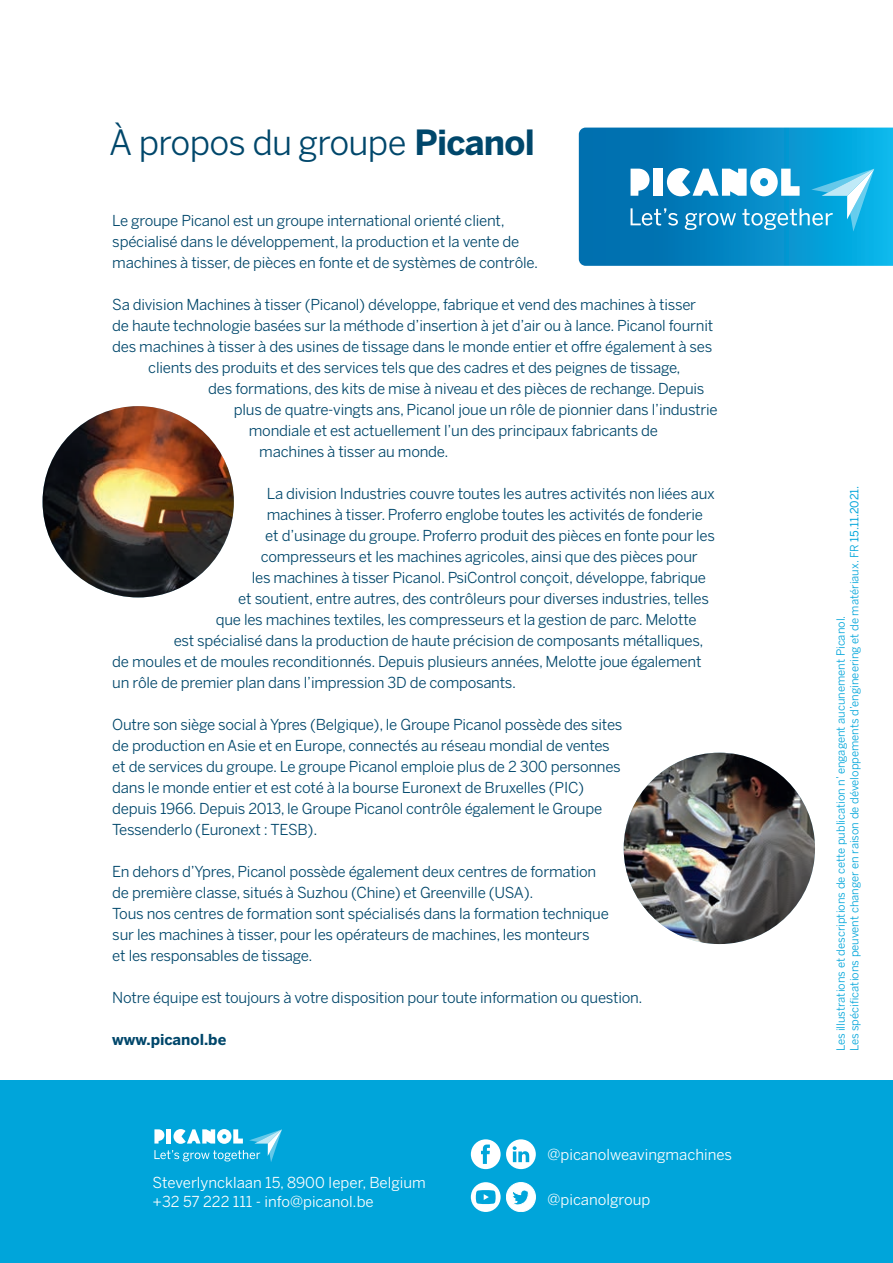
<style>
.page{position:relative;width:893px;height:1263px;background:#fff}
.page>*{position:absolute;margin:0;border:0;box-sizing:border-box;transform-origin:0 0}
.t1{font:34.5px "Benton Sans";letter-spacing:-.02em;color:#00476b}
.t2{font:15px/21px "Benton Sans";letter-spacing:-.015em;color:#00476b}
.t3{font:15px/19.5px "Benton Sans";color:#fff}
.t4{font:700 15px "Benton Sans";color:#00476b}
.t5{font:11.25px/13.5px "Benton Sans";color:#00a5da}
.s1{font-weight:700}
.s2{font-style:inherit}
</style>
<div class="page">
<div style="left:0;top:1080px;width:893px;height:183px;background:#00a5da"></div>
<svg style="left:154px;top:1129px;width:128px;height:33px"></svg>
<svg style="left:471px;top:1139px;width:65px;height:30px"></svg>
<svg style="left:471px;top:1182px;width:65px;height:30px"></svg>
<svg style="left:579px;top:128px;width:314px;height:138px;background:#1f98cd"></svg>
<img style="left:624px;top:753px;width:191px;height:191px;border-radius:96px">
<img style="left:43px;top:406px;width:191px;height:191px;border-radius:96px">
<h1 class="t1" style="left:109px;top:122px;width:427px">À propos du groupe <span class="s1">Picanol</span></h1>
<p class="t2" style="left:112px;top:209px;width:427px">Le groupe Picanol est un groupe international orienté client, spécialisé dans le développement, la production et la vente de machines à tisser, de pièces en fonte et de systèmes de contrôle.</p>
<p class="t2" style="left:112px;top:293px;width:585px">Sa division Machines à tisser (Picanol) développe, fabrique et vend des machines à tisser</p>
<p class="t2" style="left:112px;top:314px;width:602px">de haute technologie basées sur la méthode d’insertion à jet d’air ou à lance. Picanol fournit</p>
<p class="t2" style="left:112px;top:335px;width:601px">des machines à tisser à des usines de tissage dans le monde entier et offre également à ses</p>
<p class="t2" style="left:148px;top:356px;width:534px">clients des produits et des services tels que des cadres et des peignes de tissage,</p>
<p class="t2" style="left:208px;top:377px;width:498px">des formations, des kits de mise à niveau et des pièces de rechange. Depuis</p>
<p class="t2" style="left:234px;top:398px;width:485px">plus de quatre-vingts ans, Picanol joue un rôle de pionnier dans l’industrie</p>
<p class="t2" style="left:249px;top:419px;width:411px">mondiale et est actuellement l’un des principaux fabricants de</p>
<p class="t2" style="left:259px;top:440px;width:191px">machines à tisser au monde.</p>
<p class="t2" style="left:267px;top:482px;width:450px">La division Industries couvre toutes les autres activités non liées aux</p>
<p class="t2" style="left:267px;top:503px;width:438px">machines à tisser. Proferro englobe toutes les activités de fonderie</p>
<p class="t2" style="left:265px;top:524px;width:451px">et d’usinage du groupe. Proferro produit des pièces en fonte pour les</p>
<p class="t2" style="left:261px;top:545px;width:438px">compresseurs et les machines agricoles, ainsi que des pièces pour</p>
<p class="t2" style="left:252px;top:566px;width:456px">les machines à tisser Picanol. PsiControl conçoit, développe, fabrique</p>
<p class="t2" style="left:238px;top:587px;width:472px">et soutient, entre autres, des contrôleurs pour diverses industries, telles</p>
<p class="t2" style="left:216px;top:608px;width:482px">que les machines textiles, les compresseurs et la gestion de parc. Melotte</p>
<p class="t2" style="left:174px;top:629px;width:531px">est spécialisé dans la production de haute précision de composants métalliques,</p>
<p class="t2" style="left:112px;top:650px;width:591px">de moules et de moules reconditionnés. Depuis plusieurs années, Melotte joue également</p>
<p class="t2" style="left:112px;top:671px;width:405px">un rôle de premier plan dans l’impression 3D de composants.</p>
<p class="t2" style="left:112px;top:713px;width:512px">Outre son siège social à Ypres (Belgique), le Groupe Picanol possède des sites de production en Asie et en Europe, connectés au réseau mondial de ventes et de services du groupe. Le groupe Picanol emploie plus de 2 300 personnes dans le monde entier et est coté à la bourse Euronext de Bruxelles (PIC) depuis 1966. Depuis 2013, le Groupe Picanol contrôle également le Groupe Tessenderlo (Euronext : TESB).</p>
<p class="t2" style="left:112px;top:860px;width:498px">En dehors d’Ypres, Picanol possède également deux centres de formation de première classe, situés à Suzhou (Chine) et Greenville (USA).<br>Tous nos centres de formation sont spécialisés dans la formation technique sur les machines à tisser, pour les opérateurs de machines, les monteurs<br>et les responsables de tissage.</p>
<p class="t2" style="left:112px;top:986px;width:532px">Notre équipe est toujours à votre disposition pour toute information ou question.</p>
<p class="t4" style="left:112px;top:1030px;width:116px">www.picanol.be</p>
<p class="t3" style="left:153px;top:1172px;width:275px">Steverlyncklaan 15, 8900 Ieper, Belgium +32 57 222 111 - info@picanol.be</p>
<p class="t3" style="left:547px;top:1144px;width:186px">@picanolweavingmachines</p>
<p class="t3" style="left:547px;top:1189px;width:104px">@picanolgroup</p>
<p class="t5" style="left:834px;top:1051px;width:567px;rotate:-90deg">Les illustrations et descriptions de cette publication n’ engagent aucunement Picanol.<br>Les spécifications peuvent changer en raison de développements d’engineering et de matériaux. FR <span class="s2">15.11.2021.</span></p>
</div>
